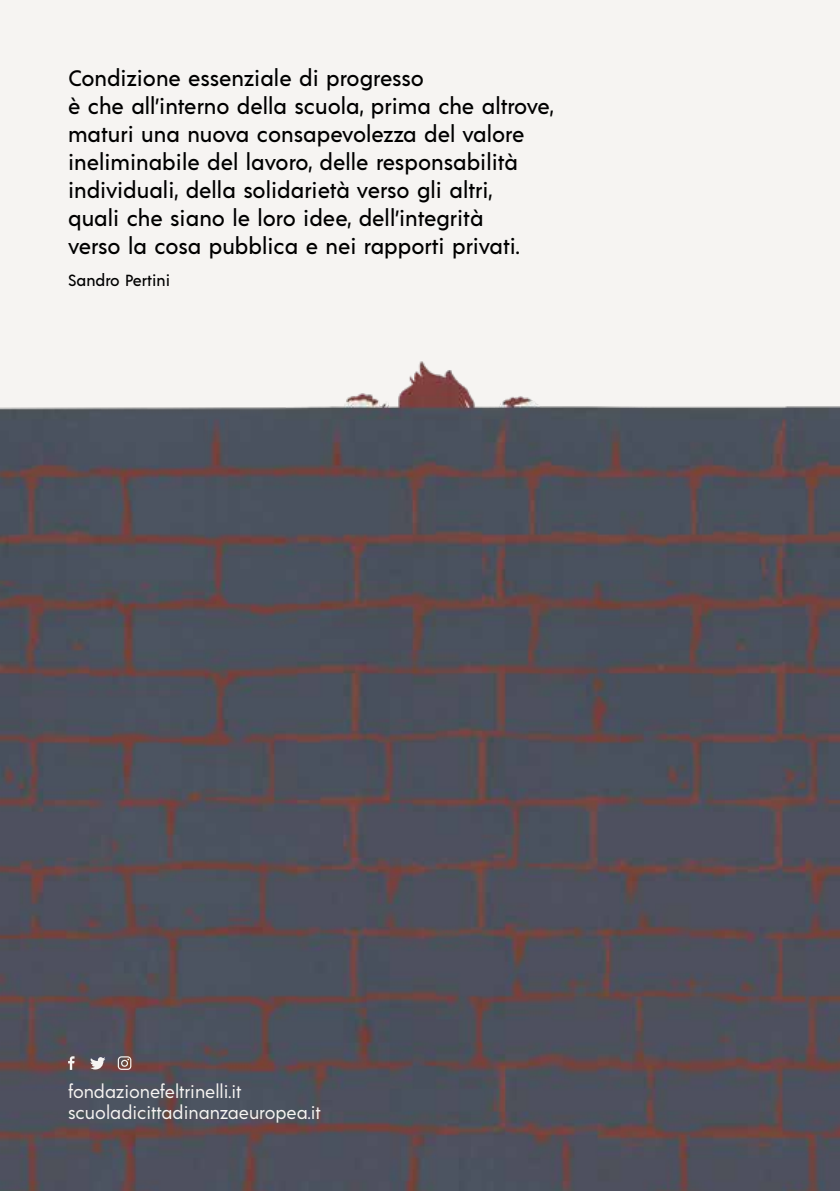
<style>
.page{position:relative;width:840px;height:1191px;background:#fff}
.page>*{position:absolute;margin:0;border:0;box-sizing:border-box;transform-origin:0 0}
.t1{font:500 22px/28px "Acre";color:#000}
.t2{font:18px/21.6px "Acre";color:#f6f4f2}
.t3{font:500 16px "Acre";color:#000}
</style>
<div class="page">
<div style="left:0;top:0;width:839px;height:414px;background:#f6f4f2"></div>
<img style="left:0;top:361px;width:839px;height:830px">
<svg style="left:68px;top:1056px;width:6px;height:13px"></svg>
<svg style="left:118px;top:1056px;width:13px;height:13px"></svg>
<svg style="left:90px;top:1057px;width:15px;height:12px"></svg>
<p class="t1" style="left:68px;top:62px;width:486px">Condizione essenziale di progresso<br>è che all’interno della scuola, prima che altrove, maturi una nuova consapevolezza del valore ineliminabile del lavoro, delle responsabilità individuali, della solidarietà verso gli altri,<br>quali che siano le loro idee, dell’integrità<br>verso la cosa pubblica e nei rapporti privati.</p>
<p class="t3" style="left:68px;top:269px;width:103px">Sandro Pertini</p>
<p class="t2" style="left:68px;top:1079px;width:254px">fondazionefeltrinelli.it scuoladicittadinanzaeuropea.it</p>
</div>
